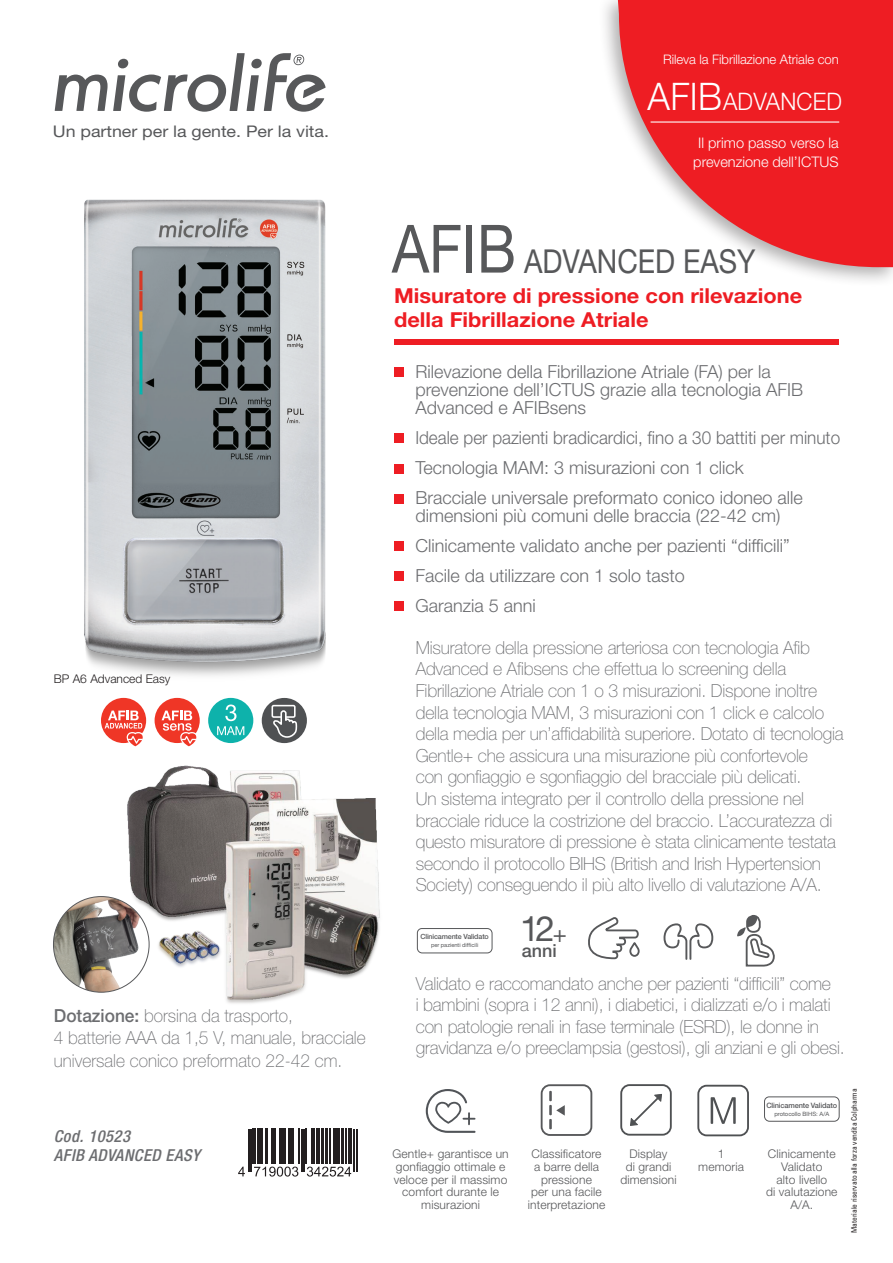
<style>
.page{position:relative;width:893px;height:1263px;background:#fff}
.page>*{position:absolute;margin:0;border:0;box-sizing:border-box;transform-origin:0 0}
.t1{font:33px "Helvetica Neue LT Std";color:#57585a;scale:.86 1}
.t2{font:300 24.15px "Helvetica Neue LT Std";letter-spacing:.01em;color:#fff;scale:.94 1}
.t3{font:23.4px "Helvetica Neue LT Std";color:#57585a}
.t4{font:700 20.7px/23.9px "Helvetica Neue LT Std";color:#ee1d23;scale:1.06 1}
.t5{font:100 18px/21.6px "Helvetica Neue LT Std";letter-spacing:-.01em;color:#6c6d70}
.t6{font:300 18px/30px "Helvetica Neue LT Std";color:#6c6d70}
.t7{font:300 18px/30px "Helvetica Neue LT Std";color:#6c6d70;scale:.95 1}
.t8{font:100 18px/22.5px "Helvetica Neue LT Std";letter-spacing:-.01em;color:#6c6d70;scale:.96 1}
.t9{font:500 18px "Helvetica Neue LT Std";color:#57585a}
.t10{font:italic 500 condensed 16.5px/19.8px "Helvetica Neue LT Std";letter-spacing:.03em;color:#6c6d70}
.t11{font:16.05px "Helvetica Neue LT Std";letter-spacing:-.005em;color:#57585a;scale:1.11 1}
.t12{font:300 14.55px/19.5px "Helvetica Neue LT Std";color:#fff;text-align:center}
.t13{font:300 13.2px "Helvetica Neue LT Std";letter-spacing:-.005em;color:#fff}
.t14{font:300 12px/12.8px "Helvetica Neue LT Std";letter-spacing:.01em;color:#57585a;text-align:center}
.t15{font:300 12px "Helvetica Neue LT Std";color:#231f20}
.t16{font:condensed 7.5px "Univers LT Std";color:#231f20}
.t17{font:500 7.35px "Helvetica Neue LT Std";letter-spacing:-.02em;color:#57585a}
.t18{font:500 7.2px "Helvetica Neue LT Std";letter-spacing:-.02em;color:#57585a}
.t19{font:5.85px "Helvetica Neue LT Std";color:#57585a}
.t20{font:5.7px "Helvetica Neue LT Std";color:#57585a}
.s1{font-weight:500}
.s2{font-size:38.1px}
.s3{font-size:66.75px}
</style>
<div class="page">
<img style="left:84px;top:199px;width:242px;height:506px">
<img style="left:81px;top:733px;width:373px;height:271px">
<div style="left:598px;top:0;width:295px;height:287px;background:#231f20;opacity:.35"></div>
<svg style="left:618px;top:0;width:275px;height:267px;background:#ee464b"></svg>
<img style="left:53px;top:896px;width:96px;height:96px;border-radius:48px">
<svg style="left:55px;top:53px;width:271px;height:59px"></svg>
<div style="left:394px;top:339px;width:445px;height:5px;background:#ee1d23"></div>
<div style="left:395px;top:541px;width:9px;height:10px;background:#ee1d23"></div>
<div style="left:395px;top:367px;width:9px;height:10px;background:#ee1d23"></div>
<div style="left:395px;top:433px;width:9px;height:10px;background:#ee1d23"></div>
<div style="left:395px;top:464px;width:9px;height:9px;background:#ee1d23"></div>
<div style="left:395px;top:571px;width:9px;height:10px;background:#ee1d23"></div>
<div style="left:764px;top:1096px;width:76px;height:26px;border:1px solid #57585a;border-radius:5px"></div>
<svg style="left:549px;top:1091px;width:16px;height:38px"></svg>
<div style="left:541px;top:1084px;width:51px;height:52px;border:2px solid #57585a;border-radius:8px"></div>
<svg style="left:426px;top:1089px;width:49px;height:44px"></svg>
<div style="left:395px;top:601px;width:9px;height:10px;background:#ee1d23"></div>
<hr style="left:651px;top:121px;width:188px;height:2px;background:#fff">
<div style="left:101px;top:698px;width:45px;height:45px;background:#ef3626;border-radius:50%"></div>
<svg style="left:105px;top:710px;width:40px;height:38px"></svg>
<div style="left:208px;top:698px;width:45px;height:45px;background:#0eb2ab;border-radius:50%"></div>
<svg style="left:217px;top:704px;width:27px;height:31px"></svg>
<div style="left:155px;top:698px;width:45px;height:45px;background:#ef3626;border-radius:50%"></div>
<svg style="left:162px;top:710px;width:36px;height:38px"></svg>
<div style="left:262px;top:698px;width:45px;height:45px;background:#4f5153;border-radius:50%"></div>
<div style="left:271px;top:705px;width:25px;height:13px;border:2px solid #fff"></div>
<svg style="left:271px;top:709px;width:27px;height:29px"></svg>
<hr style="left:248px;top:1129px;width:1px;height:42px;background:#231f20">
<hr style="left:250px;top:1129px;width:2px;height:42px;background:#231f20">
<hr style="left:253px;top:1129px;width:3px;height:35px;background:#231f20">
<hr style="left:257px;top:1129px;width:3px;height:35px;background:#231f20">
<hr style="left:261px;top:1129px;width:2px;height:35px;background:#231f20">
<hr style="left:265px;top:1129px;width:3px;height:35px;background:#231f20">
<hr style="left:271px;top:1129px;width:1px;height:35px;background:#231f20">
<hr style="left:273px;top:1129px;width:3px;height:35px;background:#231f20">
<hr style="left:279px;top:1129px;width:2px;height:35px;background:#231f20">
<hr style="left:282px;top:1129px;width:2px;height:35px;background:#231f20">
<hr style="left:285px;top:1129px;width:1px;height:35px;background:#231f20">
<hr style="left:288px;top:1129px;width:4px;height:35px;background:#231f20">
<hr style="left:293px;top:1129px;width:1px;height:35px;background:#231f20">
<hr style="left:299px;top:1129px;width:1px;height:35px;background:#231f20">
<hr style="left:301px;top:1129px;width:1px;height:42px;background:#231f20">
<hr style="left:303px;top:1129px;width:1px;height:42px;background:#231f20">
<hr style="left:306px;top:1129px;width:1px;height:35px;background:#231f20">
<hr style="left:311px;top:1129px;width:1px;height:35px;background:#231f20">
<hr style="left:314px;top:1129px;width:1px;height:35px;background:#231f20">
<hr style="left:316px;top:1129px;width:3px;height:35px;background:#231f20">
<hr style="left:322px;top:1129px;width:2px;height:35px;background:#231f20">
<hr style="left:325px;top:1129px;width:2px;height:35px;background:#231f20">
<hr style="left:330px;top:1129px;width:1px;height:35px;background:#231f20">
<hr style="left:333px;top:1129px;width:3px;height:35px;background:#231f20">
<hr style="left:338px;top:1129px;width:2px;height:35px;background:#231f20">
<hr style="left:341px;top:1129px;width:2px;height:35px;background:#231f20">
<hr style="left:346px;top:1129px;width:1px;height:35px;background:#231f20">
<hr style="left:348px;top:1129px;width:3px;height:35px;background:#231f20">
<hr style="left:354px;top:1129px;width:1px;height:42px;background:#231f20">
<hr style="left:356px;top:1129px;width:1px;height:42px;background:#231f20">
<svg style="left:238px;top:1166px;width:7px;height:10px"></svg>
<svg style="left:254px;top:1166px;width:44px;height:10px"></svg>
<svg style="left:307px;top:1166px;width:44px;height:10px"></svg>
<svg style="left:711px;top:1097px;width:25px;height:27px"></svg>
<div style="left:697px;top:1085px;width:52px;height:51px;border:2px solid #4f5153;border-radius:8px"></div>
<div style="left:395px;top:494px;width:9px;height:9px;background:#ee1d23"></div>
<svg style="left:630px;top:1094px;width:32px;height:32px"></svg>
<div style="left:620px;top:1084px;width:52px;height:51px;border:2px solid #4f5153;border-radius:8px"></div>
<svg style="left:737px;top:915px;width:38px;height:51px"></svg>
<svg style="left:663px;top:923px;width:50px;height:37px"></svg>
<svg style="left:588px;top:917px;width:52px;height:42px"></svg>
<div style="left:417px;top:928px;width:75px;height:25px;border:1px solid #57585a;border-radius:5px"></div>
<p class="t11" style="left:53px;top:122px;width:250px">Un partner per la gente. Per la vita.</p>
<p class="t15" style="left:54px;top:671px;width:118px">BP A6 Advanced Easy</p>
<p class="t8" style="left:54px;top:1004px;width:326px"><span class="s1">Dotazione:</span> borsina da trasporto,<br>4 batterie AAA da 1,5 V, manuale, bracciale universale conico preformato 22-42 cm.</p>
<p class="t10" style="left:54px;top:1126px;width:148px">Cod. 10523<br>AFIB ADVANCED EASY</p>
<p class="t13" style="left:663px;top:51px;width:177px">Rileva la Fibrillazione Atriale con</p>
<h2 class="t2" style="left:647px;top:86px;width:209px"><span class="s2">AFIB</span>ADVANCED</h2>
<p class="t12" style="left:693px;top:132px;width:147px">Il primo passo verso la prevenzione dell’ICTUS</p>
<h1 class="t1" style="left:392px;top:241px;width:424px"><span class="s3">AFIB</span> ADVANCED EASY</h1>
<p class="t4" style="left:394px;top:284px;width:387px">Misuratore di pressione con rilevazione della Fibrillazione Atriale</p>
<p class="t6" style="left:415px;top:362px;width:389px;line-height:18px">Rilevazione della Fibrillazione Atriale (FA) per la prevenzione dell’ICTUS grazie alla tecnologia AFIB<br>Advanced e AFIBsens</p>
<p class="t7" style="left:415px;top:422px;width:449px">Ideale per pazienti bradicardici, fino a 30 battiti per minuto<br>Tecnologia MAM: 3 misurazioni con 1 click<br>Bracciale universale preformato conico idoneo alle</p>
<p class="t6" style="left:415px;top:500px;width:376px">dimensioni più comuni delle braccia (22-42 cm)<br>Clinicamente validato anche per pazienti “difficili” Facile da utilizzare con 1 solo tasto<br>Garanzia 5 anni</p>
<p class="t5" style="left:416px;top:637px;width:430px">Misuratore della pressione arteriosa con tecnologia Afib Advanced e Afibsens che effettua lo screening della Fibrillazione Atriale con 1 o 3 misurazioni. Dispone inoltre della tecnologia MAM, 3 misurazioni con 1 click e calcolo della media per un’affidabilità superiore. Dotato di tecnologia Gentle+ che assicura una misurazione più confortevole<br>con gonfiaggio e sgonfiaggio del bracciale più delicati.<br>Un sistema integrato per il controllo della pressione nel bracciale riduce la costrizione del braccio. L’accuratezza di questo misuratore di pressione è stata clinicamente testata secondo il protocollo BIHS (British and Irish Hypertension Society) conseguendo il più alto livello di valutazione A/A.</p>
<p class="t18" style="left:420px;top:933px;width:70px">Clinicamente Validato</p>
<p class="t20" style="left:431px;top:942px;width:49px">per pazienti difficili</p>
<p class="t9" style="left:520px;top:940px;width:38px"><sup>12</sup>anni</p>
<p class="t3" style="left:553px;top:920px;width:16px">+</p>
<p class="t5" style="left:416px;top:972px;width:431px">Validato e raccomandato anche per pazienti “difficili” come<br>i bambini (sopra i 12 anni), i diabetici, i dializzati e/o i malati con patologie renali in fase terminale (ESRD), le donne in gravidanza e/o preeclampsia (gestosi), gli anziani e gli obesi.</p>
<p class="t14" style="left:393px;top:1147px;width:118px">Gentle+ garantisce un gonfiaggio ottimale e veloce per il massimo comfort durante le misurazioni</p>
<p class="t17" style="left:766px;top:1101px;width:72px">Clinicamente Validato</p>
<p class="t19" style="left:774px;top:1110px;width:56px">protocollo BIHS: A/A</p>
<p class="t14" style="left:528px;top:1147px;width:79px">Classificatore a barre della pressione<br>per una facile interpretazione</p>
<p class="t14" style="left:766px;top:1147px;width:73px">Clinicamente<br>Validato<br>alto livello<br>di valutazione<br>A/A.</p>
<p class="t14" style="left:620px;top:1147px;width:58px">Display<br>di grandi dimensioni</p>
<p class="t14" style="left:698px;top:1147px;width:47px">1 memoria</p>
<p class="t16" style="left:849px;top:1233px;width:146px;rotate:-90deg">Materiale riservato alla forza vendita Colpharma</p>
</div>
